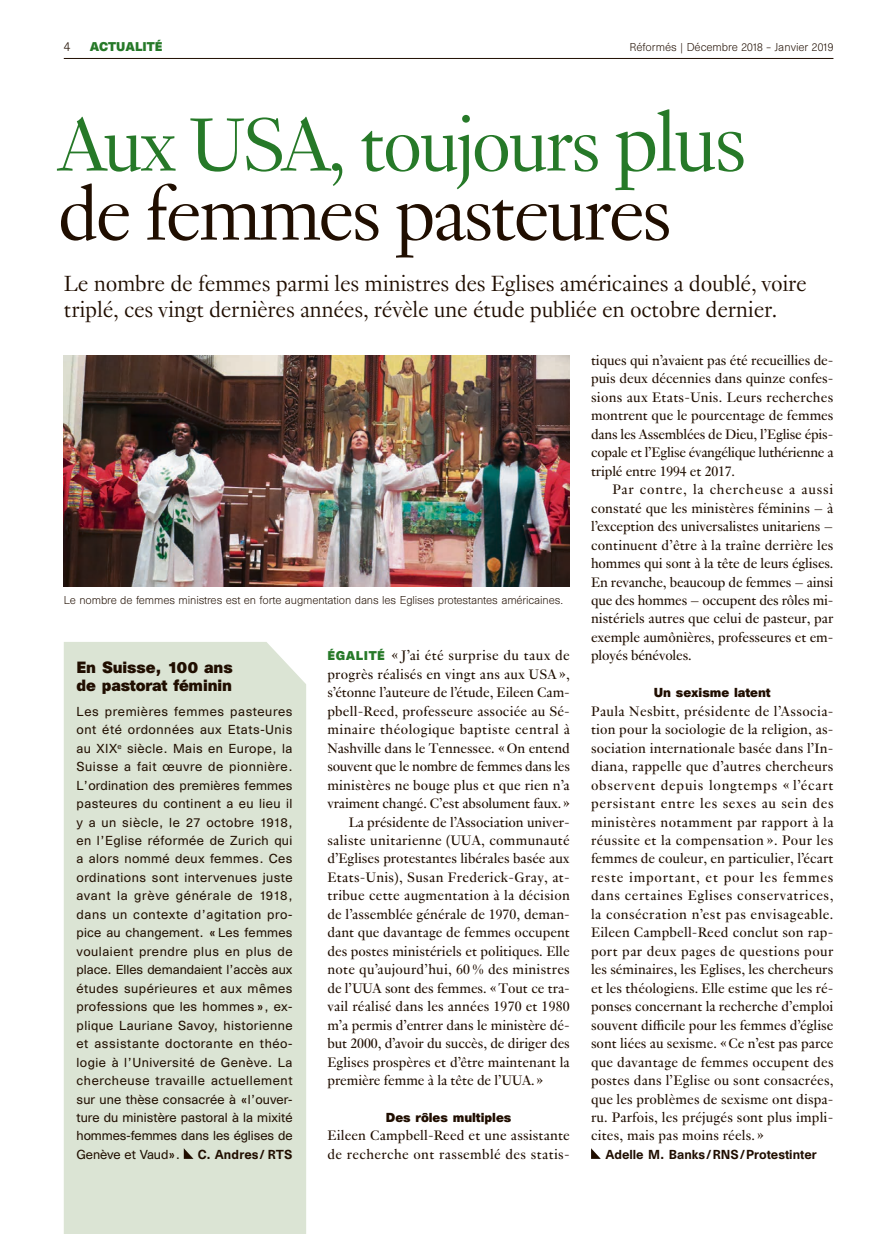
<style>
.page{position:relative;width:893px;height:1234px;background:#fff}
.page>*{position:absolute;margin:0;border:0;box-sizing:border-box;transform-origin:0 0}
.REF_Titres_indd{font:300 82.5px "Genath";letter-spacing:-.04em;color:#267928}
.REF_Titres_indd-2{font:300 82.5px "Genath";letter-spacing:-.04em;color:#200e00}
.REF_Chapeaux_indd{font:300 24px/25.5px "Genath";letter-spacing:-.01em;color:#200e00}
.REF_Texte_indd{font:15px/18.5px "Genath";color:#200e00;text-align:justify}
.REF_Titre-encadre_in{font:700 15px "Unica SB";letter-spacing:-.01em;color:#200e00}
.REF_Texte-encadre_in{font:12px/18.5px "Unica SB";letter-spacing:-.005em;color:#200e00;text-align:justify}
.REF_Intertitre_indd{font:700 12px "Unica SB";letter-spacing:-.005em;color:#200e00}
.REF_Texte_indd-2{font:500 12px "Unica SB";color:#200e00}
.REF_Texte-encadre_in-2{font:500 12px "Unica SB";letter-spacing:.015em;color:#200e00}
.t1{font:300 12px "Unica SB";color:#200e00}
.t2{font:700 11.7px "Unica SB";color:#267928}
.REF_legendes_copyrig{font:300 10.5px "Unica SB";letter-spacing:-.01em;color:#200e00}
.s1{font-size:90px}
.s2{font-family:"Unica SB";font-weight:700;font-size:11.7px;color:#267928}
</style>
<div class="page">
<svg style="left:591px;top:1148px;width:9px;height:10px"></svg>
<div style="left:64px;top:642px;width:242px;height:591px;background:#dbe4d4"></div>
<svg style="left:184px;top:1147px;width:10px;height:11px"></svg>
<img style="left:64px;top:355px;width:506px;height:231px">
<hr style="left:64px;top:58px;width:769px;height:1px;background:#200e00">
<p class="t1" style="left:64px;top:39px;width:8px">4</p>
<p class="t2" style="left:90px;top:39px;width:74px">ACTUALITÉ</p>
<p class="REF_legendes_copyrig" style="left:630px;top:41px;width:205px">Réformés | Décembre 2018 – Janvier 2019</p>
<p class="REF_Titres_indd" style="left:57px;top:86px;width:691px">Aux USA, toujours <span class="s1">plus</span></p>
<p class="REF_Titres_indd-2" style="left:57px;top:155px;width:616px">de femmes pasteures</p>
<p class="REF_Chapeaux_indd" style="left:64px;top:269px;width:744px">Le nombre de femmes parmi les ministres des Eglises américaines a doublé, voire triplé, ces vingt dernières années, révèle une étude publiée en octobre dernier.</p>
<p class="REF_legendes_copyrig" style="left:64px;top:594px;width:501px">Le nombre de femmes ministres est en forte augmentation dans les Eglises protestantes américaines.</p>
<p class="REF_Titre-encadre_in" style="left:77px;top:657px;width:158px">En Suisse, 100 ans</p>
<p class="REF_Titre-encadre_in" style="left:77px;top:676px;width:157px">de pastorat féminin</p>
<p class="REF_Texte-encadre_in" style="left:77px;top:702px;width:218px">Les premières femmes pasteures ont été ordonnées aux Etats-Unis au XIX<sup>e</sup> siècle. Mais en Europe, la Suisse a fait œuvre de pionnière.<br>L’ordination des premières femmes pasteures du continent a eu lieu il y a un siècle, le 27 octobre 1918, en l’Eglise réformée de Zurich qui a alors nommé deux femmes. Ces ordinations sont intervenues juste avant la grève générale de 1918, dans un contexte d’agitation pro&shy;pice au changement. « Les femmes voulaient prendre plus en plus de place. Elles demandaient l’accès aux études supérieures et aux mêmes professions que les hommes », ex&shy;plique Lauriane Savoy, historienne et assistante doctorante en théo&shy;logie à l’Université de Genève. La chercheuse travaille actuellement sur une thèse consacrée à «l’ouver&shy;ture du ministère pastoral à la mixité hommes-femmes dans les églises de Genève et Vaud».</p>
<p class="REF_Texte-encadre_in-2" style="left:198px;top:1146px;width:96px">C. Andres/RTS</p>
<p class="REF_Texte_indd" style="left:327px;top:645px;width:244px"><span class="s2">ÉGALITÉ</span> « J’ai été surprise du taux de progrès réalisés en vingt ans aux USA », s’étonne l’auteure de l’étude, Eileen Cam&shy;pbell-Reed, professeure associée au Sé&shy;minaire théologique baptiste central à Nashville dans le Tennessee. «On entend souvent que le nombre de femmes dans les ministères ne bouge plus et que rien n’a vraiment changé. C’est absolument faux.»</p>
<p class="REF_Texte_indd" style="left:327px;top:811px;width:244px;text-indent:21px">La présidente de l’Association univer&shy;saliste unitarienne (UUA, communauté d’Eglises protestantes libérales basée aux Etats-Unis), Susan Frederick-Gray, at&shy;tribue cette augmentation à la décision de l’assemblée générale de 1970, deman&shy;dant que davantage de femmes occupent des postes ministériels et politiques. Elle note qu’aujourd’hui, 60% des ministres de l’UUA sont des femmes. «Tout ce tra&shy;vail réalisé dans les années 1970 et 1980 m’a permis d’entrer dans le ministère dé&shy;but 2000, d’avoir du succès, de diriger des Eglises prospères et d’être maintenant la première femme à la tête de l’UUA.»</p>
<p class="REF_Intertitre_indd" style="left:386px;top:1109px;width:127px">Des rôles multiples</p>
<p class="REF_Texte_indd" style="left:327px;top:1125px;width:244px">Eileen Campbell-Reed et une assistante de recherche ont rassemblé des statis-</p>
<p class="REF_Texte_indd" style="left:591px;top:350px;width:244px">tiques qui n’avaient pas été recueillies de&shy;puis deux décennies dans quinze confes&shy;sions aux Etats-Unis. Leurs recherches montrent que le pourcentage de femmes dans les Assemblées de Dieu, l’Eglise épis&shy;copale et l’Eglise évangélique luthérienne a triplé entre 1994 et 2017.</p>
<p class="REF_Texte_indd" style="left:591px;top:479px;width:244px;text-indent:21px">Par contre, la chercheuse a aussi constaté que les ministères féminins – à l’exception des universalistes unitariens – continuent d’être à la traîne derrière les hommes qui sont à la tête de leurs églises.<br>En revanche, beaucoup de femmes – ainsi que des hommes – occupent des rôles mi&shy;nistériels autres que celui de pasteur, par exemple aumônières, professeures et em&shy;ployés bénévoles.</p>
<p class="REF_Intertitre_indd" style="left:654px;top:685px;width:119px">Un sexisme latent</p>
<p class="REF_Texte_indd" style="left:591px;top:700px;width:244px">Paula Nesbitt, présidente de l’Associa&shy;tion pour la sociologie de la religion, as&shy;sociation internationale basée dans l’In&shy;diana, rappelle que d’autres chercheurs observent depuis longtemps « l’écart persistant entre les sexes au sein des ministères notamment par rapport à la réussite et la compensation ». Pour les femmes de couleur, en particulier, l’écart reste important, et pour les femmes dans certaines Eglises conservatrices, la consécration n’est pas envisageable.<br>Eileen Campbell-Reed conclut son rap&shy;port par deux pages de questions pour les séminaires, les Eglises, les chercheurs et les théologiens. Elle estime que les ré&shy;ponses concernant la recherche d’emploi souvent difficile pour les femmes d’église sont liées au sexisme. «Ce n’est pas parce que davantage de femmes occupent des postes dans l’Eglise ou sont consacrées, que les problèmes de sexisme ont dispa&shy;ru. Parfois, les préjugés sont plus impli&shy;cites, mais pas moins réels.»</p>
<p class="REF_Texte_indd-2" style="left:605px;top:1146px;width:213px">Adelle M. Banks/RNS/Protestinter</p>
</div>
